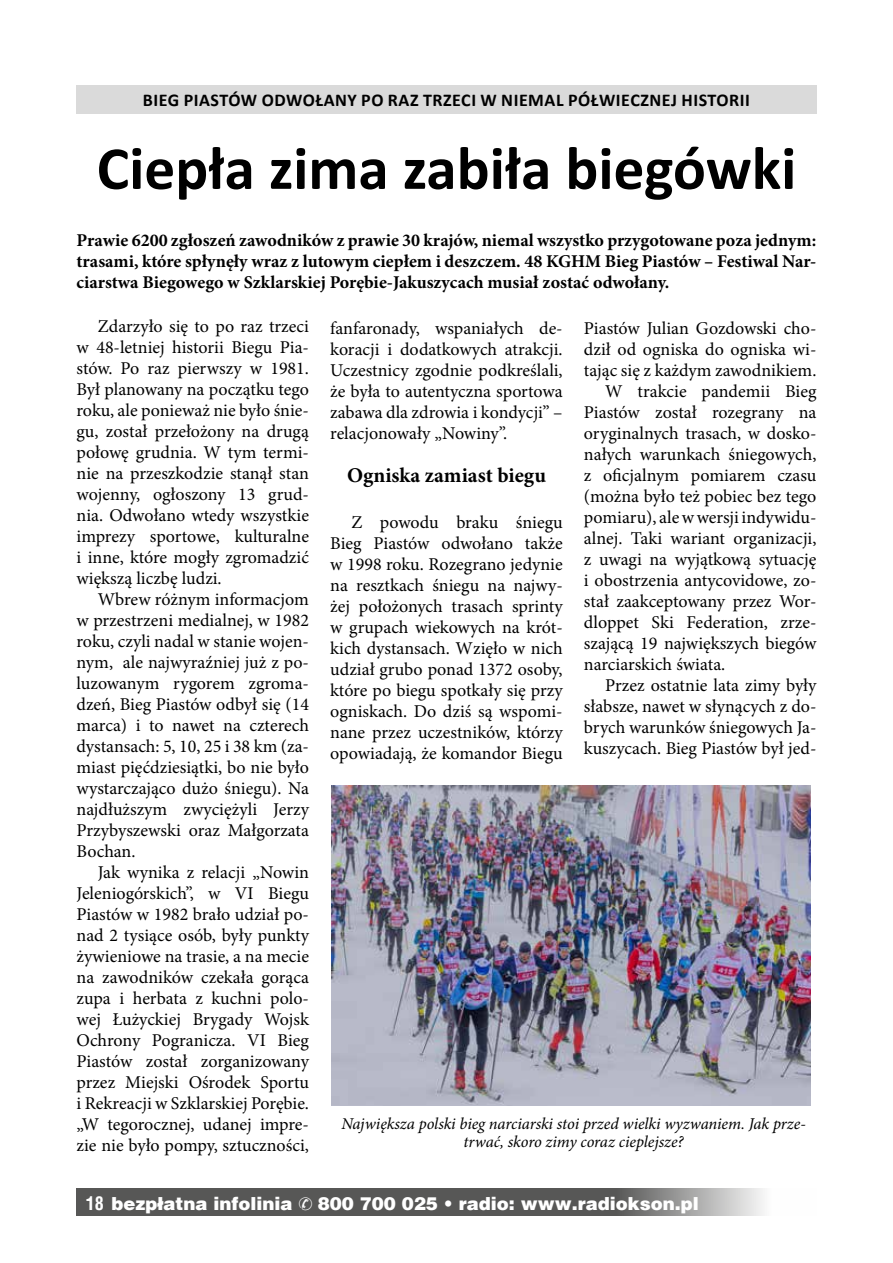
<style>
.page{position:relative;width:893px;height:1263px;background:#fff}
.page>*{position:absolute;margin:0;border:0;box-sizing:border-box;transform-origin:0 0}
.t1{font:700 61.5px "Calibri";color:#000}
.t2{font:700 21px "Minion Pro";color:#000}
.t3{font:18px/21px "Minion Pro";color:#000;text-align:justify}
.t4{font:700 18px/21px "Minion Pro";color:#000;text-align:justify}
.t5{font:700 18px "Calibri";letter-spacing:.03em;color:#000}
.t6{font:900 18px "Switzerland";color:#fff}
.t7{font:italic 16.5px/18px "Minion Pro";letter-spacing:-.005em;color:#000;text-align:center}
.s1{font-family:"Switzerland Condensed";font-weight:700}
</style>
<div class="page">
<svg style="left:77px;top:1188px;width:687px;height:28px;fill:#575756"></svg>
<div style="left:76px;top:85px;width:740px;height:28px;background:#dadada"></div>
<img style="left:331px;top:785px;width:479px;height:320px">
<svg style="left:299px;top:1197px;width:13px;height:13px"></svg>
<p class="t5" style="left:143px;top:87px;width:609px">BIEG PIASTÓW ODWOŁANY PO RAZ TRZECI W NIEMAL PÓŁWIECZNEJ HISTORII</p>
<h1 class="t1" style="left:97px;top:125px;width:701px">Ciepła zima zabiła biegówki</h1>
<p class="t4" style="left:77px;top:229px;width:741px">Prawie 6200 zgłoszeń zawodników z prawie 30 krajów, niemal wszystko przygotowane poza jednym: trasami, które spłynęły wraz z lutowym ciepłem i deszczem. 48 KGHM Bieg Piastów – Festiwal Nar&shy;ciarstwa Biegowego w Szklarskiej Porębie-Jakuszycach musiał zostać odwołany.</p>
<p class="t3" style="left:77px;top:316px;width:234px;text-indent:21px">Zdarzyło się to po raz trzeci w 48-letniej historii Biegu Pia&shy;stów. Po raz pierwszy w 1981.<br>Był planowany na początku tego roku, ale ponieważ nie było śnie&shy;gu, został przełożony na drugą połowę grudnia. W tym termi&shy;nie na przeszkodzie stanął stan wojenny, ogłoszony 13 grud&shy;nia. Odwołano wtedy wszystkie imprezy sportowe, kulturalne i inne, które mogły zgromadzić większą liczbę ludzi.</p>
<p class="t3" style="left:77px;top:589px;width:234px;text-indent:21px">Wbrew różnym informacjom w przestrzeni medialnej, w 1982 roku, czyli nadal w stanie wojen&shy;nym, ale najwyraźniej już z po&shy;luzowanym rygorem zgroma&shy;dzeń, Bieg Piastów odbył się (14 marca) i to nawet na czterech dystansach: 5, 10, 25 i 38 km (za&shy;miast pięćdziesiątki, bo nie było wystarczająco dużo śniegu). Na najdłuższym zwyciężyli Jerzy Przybyszewski oraz Małgorzata Bochan.</p>
<p class="t3" style="left:77px;top:862px;width:234px;text-indent:21px">Jak wynika z relacji „Nowin Jeleniogórskich”, w VI Biegu Piastów w 1982 brało udział po&shy;nad 2 tysiące osób, były punkty żywieniowe na trasie, a na mecie na zawodników czekała gorąca zupa i herbata z kuchni polo&shy;wej Łużyckiej Brygady Wojsk Ochrony Pogranicza. VI Bieg Piastów został zorganizowany przez Miejski Ośrodek Sportu i Rekreacji w Szklarskiej Porębie. „W tegorocznej, udanej impre&shy;zie nie było pompy, sztuczności,</p>
<p class="t3" style="left:584px;top:317px;width:234px">Piastów Julian Gozdowski cho-</p>
<p class="t3" style="left:584px;top:338px;width:234px">dził od ogniska do ogniska wi-</p>
<p class="t3" style="left:584px;top:359px;width:234px">tając się z każdym zawodnikiem.</p>
<p class="t3" style="left:605px;top:380px;width:213px">W trakcie pandemii Bieg</p>
<p class="t3" style="left:584px;top:401px;width:234px">Piastów został rozegrany na</p>
<p class="t3" style="left:584px;top:422px;width:234px">oryginalnych trasach, w dosko-</p>
<p class="t3" style="left:584px;top:443px;width:234px">nałych warunkach śniegowych,</p>
<p class="t3" style="left:584px;top:464px;width:234px">z oficjalnym pomiarem czasu</p>
<p class="t3" style="left:584px;top:485px;width:234px">(można było też pobiec bez tego</p>
<p class="t3" style="left:584px;top:506px;width:234px">pomiaru), ale w wersji indywidu-</p>
<p class="t3" style="left:584px;top:527px;width:234px">alnej. Taki wariant organizacji,</p>
<p class="t3" style="left:584px;top:548px;width:234px">z uwagi na wyjątkową sytuację</p>
<p class="t3" style="left:584px;top:569px;width:234px">i obostrzenia antycovidowe, zo-</p>
<p class="t3" style="left:584px;top:590px;width:234px">stał zaakceptowany przez Wor-</p>
<p class="t3" style="left:584px;top:611px;width:234px">dloppet Ski Federation, zrze-</p>
<p class="t3" style="left:584px;top:632px;width:234px">szającą 19 największych biegów</p>
<p class="t3" style="left:584px;top:653px;width:143px">narciarskich świata.</p>
<p class="t3" style="left:605px;top:674px;width:213px">Przez ostatnie lata zimy były</p>
<p class="t3" style="left:584px;top:695px;width:234px">słabsze, nawet w słynących z do-</p>
<p class="t3" style="left:584px;top:716px;width:234px">brych warunków śniegowych Ja-</p>
<p class="t3" style="left:584px;top:737px;width:234px">kuszycach. Bieg Piastów był jed-</p>
<p class="t3" style="left:330px;top:317px;width:234px">fanfaronady, wspaniałych de&shy;koracji i dodatkowych atrakcji.<br>Uczestnicy zgodnie podkreślali, że była to autentyczna sportowa zabawa dla zdrowia i kondycji” – relacjonowały „Nowiny”.</p>
<p class="t2" style="left:347px;top:460px;width:200px">Ogniska zamiast biegu</p>
<p class="t3" style="left:330px;top:512px;width:234px;text-indent:21px">Z powodu braku śniegu Bieg Piastów odwołano także w 1998 roku. Rozegrano jedynie na resztkach śniegu na najwy&shy;żej położonych trasach sprinty w grupach wiekowych na krót&shy;kich dystansach. Wzięło w nich udział grubo ponad 1372 osoby, które po biegu spotkały się przy ogniskach. Do dziś są wspomi&shy;nane przez uczestników, którzy opowiadają, że komandor Biegu</p>
<p class="t7" style="left:341px;top:1115px;width:466px">Największa polski bieg narciarski stoi przed wielki wyzwaniem. Jak prze&shy;trwać, skoro zimy coraz cieplejsze?</p>
<p class="t6" style="left:86px;top:1193px;width:208px"><span class="s1">18</span> bezpłatna infolinia</p>
<p class="t6" style="left:318px;top:1193px;width:383px">800 700 025 • radio: www.radiokson.pl</p>
</div>
